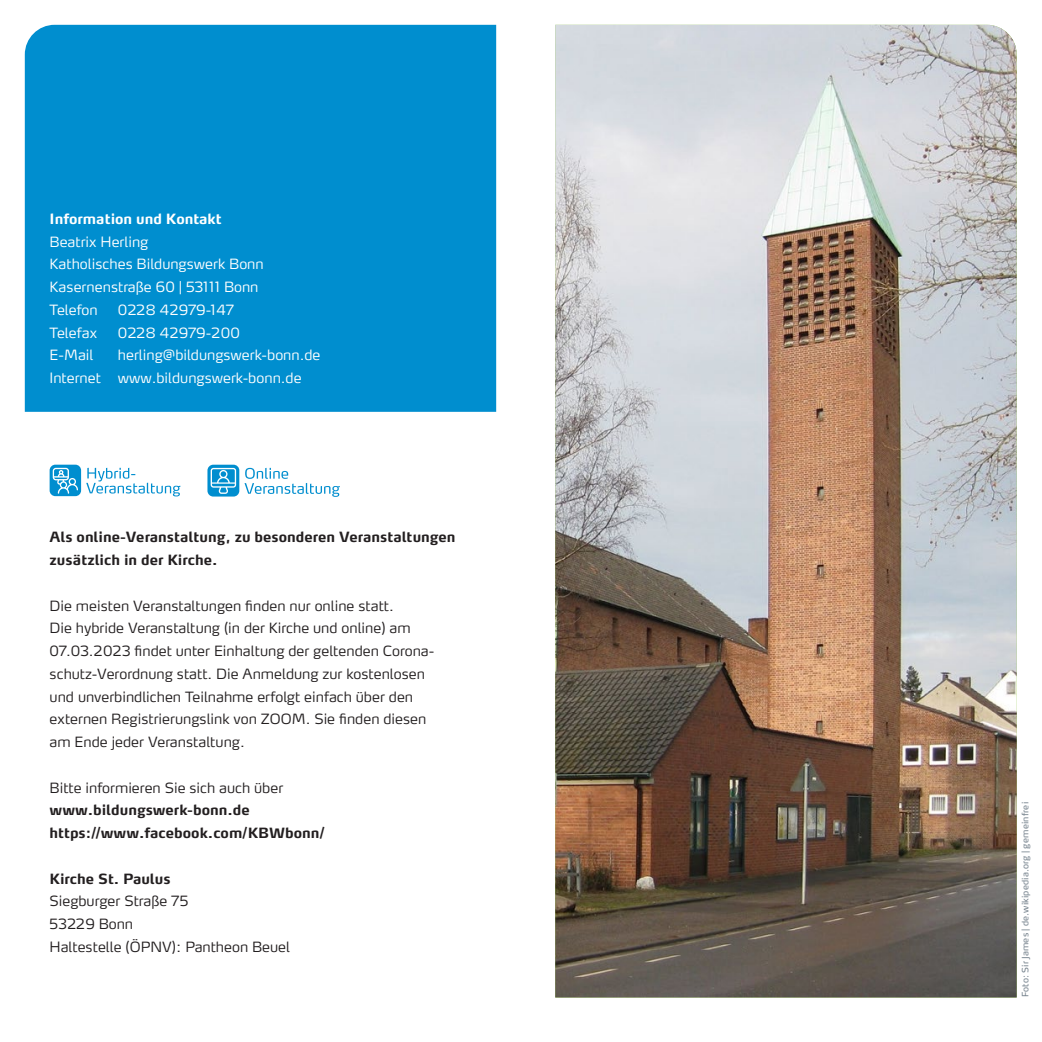
<style>
.page{position:relative;width:1042px;height:1042px;background:#fff}
.page>*{position:absolute;margin:0;border:0;box-sizing:border-box;transform-origin:0 0}
.t1{font:300 14px/22.8px "Max OT";color:#231f20}
.t2{font:300 14px/22.8px "Max OT";color:#fff}
.t3{font:700 14px/22.8px "Max OT";color:#231f20}
.t4{font:700 14px "Max OT";color:#fff}
.t5{font:8.75px "Max OT";letter-spacing:.02em;color:#727f8a}
</style>
<div class="page">
<svg style="left:50px;top:465px;width:130px;height:31px"></svg>
<svg style="left:245px;top:468px;width:95px;height:29px"></svg>
<svg style="left:207px;top:465px;width:32px;height:31px"></svg>
<div style="left:25px;top:25px;width:471px;height:387px;background:#008ecf"></div>
<img style="left:555px;top:25px;width:461px;height:972px">
<p class="t4" style="left:50px;top:210px;width:174px">Information und Kontakt</p>
<p class="t2" style="left:50px;top:230px;width:216px">Beatrix Herling<br>Katholisches Bildungswerk Bonn<br>Kasernenstraße 60 | 53111 Bonn<br>Telefon</p>
<p class="t2" style="left:118px;top:298px;width:118px">0228 42979-147</p>
<p class="t2" style="left:50px;top:321px;width:49px">Telefax</p>
<p class="t2" style="left:118px;top:321px;width:124px">0228 42979-200</p>
<p class="t2" style="left:50px;top:344px;width:45px">E-Mail</p>
<p class="t2" style="left:50px;top:344px;width:272px;text-indent:68px">herling@bildungswerk-bonn.de<br>Internet www.bildungswerk-bonn.de</p>
<p class="t3" style="left:50px;top:526px;width:407px">Als online-Veranstaltung, zu besonderen Veranstaltungen zusätzlich in der Kirche.</p>
<p class="t1" style="left:50px;top:594px;width:386px">Die meisten Veranstaltungen finden nur online statt.<br>Die hybride Veranstaltung (in der Kirche und online) am 07.03.2023 findet unter Einhaltung der geltenden Corona&shy;schutz-Verordnung statt. Die Anmeldung zur kostenlosen und unverbindlichen Teilnahme erfolgt einfach über den externen Registrierungslink von ZOOM. Sie finden diesen am Ende jeder Veranstaltung.</p>
<p class="t1" style="left:50px;top:776px;width:235px">Bitte informieren Sie sich auch über</p>
<p class="t3" style="left:50px;top:799px;width:277px">www.bildungswerk-bonn.de https://www.facebook.com/KBWbonn/</p>
<p class="t3" style="left:50px;top:867px;width:122px">Kirche St. Paulus</p>
<p class="t1" style="left:50px;top:890px;width:242px">Siegburger Straße 75<br>53229 Bonn<br>Haltestelle (ÖPNV): Pantheon Beuel</p>
<p class="t5" style="left:1019px;top:997px;width:197px;rotate:-90deg">Foto: Sir James | de.wikipedia.org | gemeinfrei</p>
</div>
